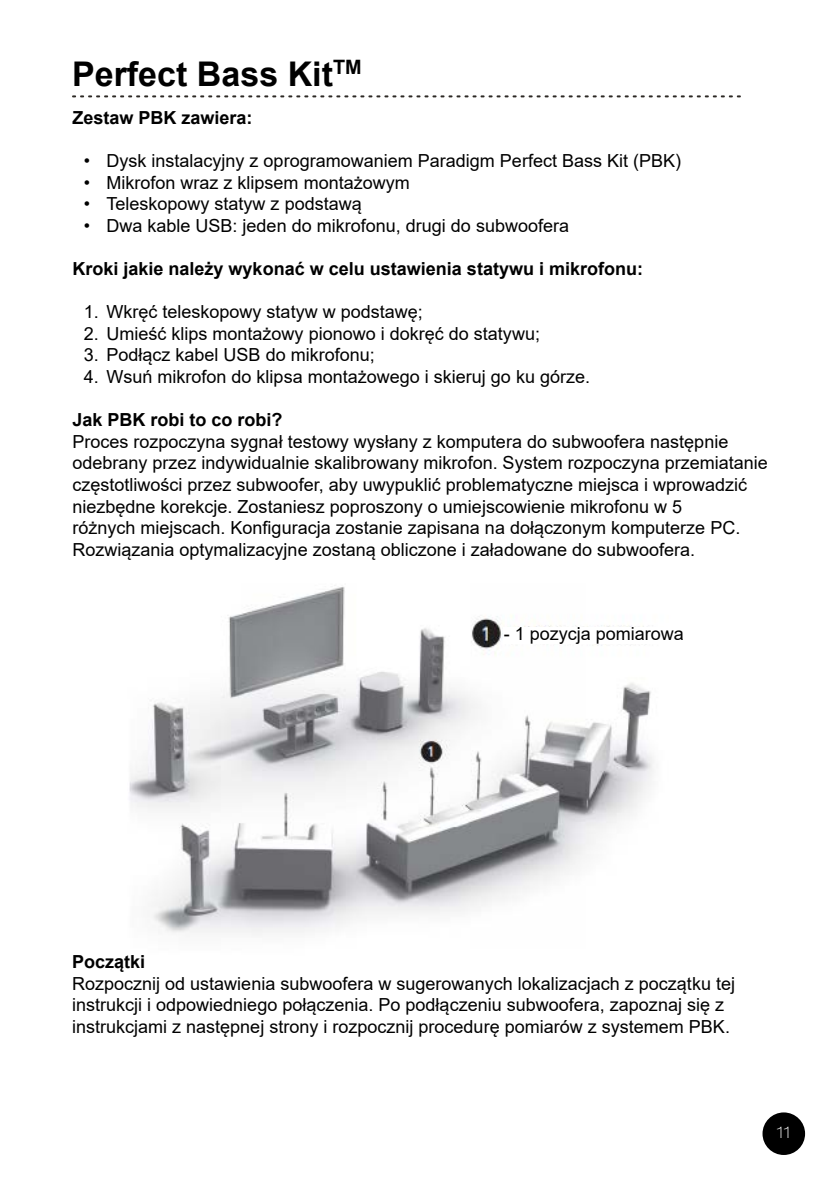
<style>
.page{position:relative;width:840px;height:1191px;background:#fff}
.page>*{position:absolute;margin:0;border:0;box-sizing:border-box;transform-origin:0 0}
.t1{font:700 34px "Arial";color:#000}
.t2{font:18px/21.6px "Arial";color:#000}
.t3{font:700 18px "Arial";color:#000}
.t4{font:100 expanded 16px "Helvetica Neue LT Pro";color:#fff}
</style>
<div class="page">
<svg style="left:72px;top:95px;width:668px;height:2px"></svg>
<div style="left:763px;top:1113px;width:40px;height:41px;background:#000;border-radius:50%"></div>
<div style="left:762px;top:1112px;width:42px;height:43px;border:2px solid #000;border-radius:50%"></div>
<img style="left:129px;top:585px;width:525px;height:350px">
<div style="left:503px;top:626px;width:180px;height:17px;background:#fff"></div>
<h1 class="t1" style="left:72px;top:50px;width:291px">Perfect Bass Kit<sup>TM</sup></h1>
<p class="t3" style="left:72px;top:105px;width:182px">Zestaw PBK zawiera:</p>
<p class="t2" style="left:84px;top:150px;width:598px">• Dysk instalacyjny z oprogramowaniem Paradigm Perfect Bass Kit (PBK)</p>
<p class="t2" style="left:84px;top:171px;width:327px">• Mikrofon wraz z klipsem montażowym</p>
<p class="t2" style="left:84px;top:193px;width:279px">• Teleskopowy statyw z podstawą</p>
<p class="t2" style="left:84px;top:214px;width:486px">• Dwa kable USB: jeden do mikrofonu, drugi do subwoofera</p>
<p class="t3" style="left:72px;top:256px;width:572px">Kroki jakie należy wykonać w celu ustawienia statywu i mikrofonu:</p>
<p class="t2" style="left:84px;top:301px;width:340px">1. Wkręć teleskopowy statyw w podstawę;</p>
<p class="t2" style="left:84px;top:322px;width:457px">2. Umieść klips montażowy pionowo i dokręć do statywu;</p>
<p class="t2" style="left:84px;top:344px;width:292px">3. Podłącz kabel USB do mikrofonu;</p>
<p class="t2" style="left:84px;top:366px;width:507px">4. Wsuń mikrofon do klipsa montażowego i skieruj go ku górze.</p>
<p class="t3" style="left:72px;top:407px;width:212px">Jak PBK robi to co robi?</p>
<p class="t2" style="left:72px;top:430px;width:696px">Proces rozpoczyna sygnał testowy wysłany z komputera do subwoofera następnie odebrany przez indywidualnie skalibrowany mikrofon. System rozpoczyna przemiatanie częstotliwości przez subwoofer, aby uwypuklić problematyczne miejsca i wprowadzić niezbędne korekcje. Zostaniesz poproszony o umiejscowienie mikrofonu w 5<br>różnych miejscach. Konfiguracja zostanie zapisana na dołączonym komputerze PC.<br>Rozwiązania optymalizacyjne zostaną obliczone i załadowane do subwoofera.</p>
<p class="t2" style="left:503px;top:622px;width:182px">- 1 pozycja pomiarowa</p>
<p class="t3" style="left:72px;top:949px;width:75px">Początki</p>
<p class="t2" style="left:72px;top:972px;width:664px">Rozpocznij od ustawienia subwoofera w sugerowanych lokalizacjach z początku tej instrukcji i odpowiedniego połączenia. Po podłączeniu subwoofera, zapoznaj się z instrukcjami z następnej strony i rozpocznij procedurę pomiarów z systemem PBK.</p>
<p class="t4" style="left:776px;top:1123px;width:15px">11</p>
</div>
